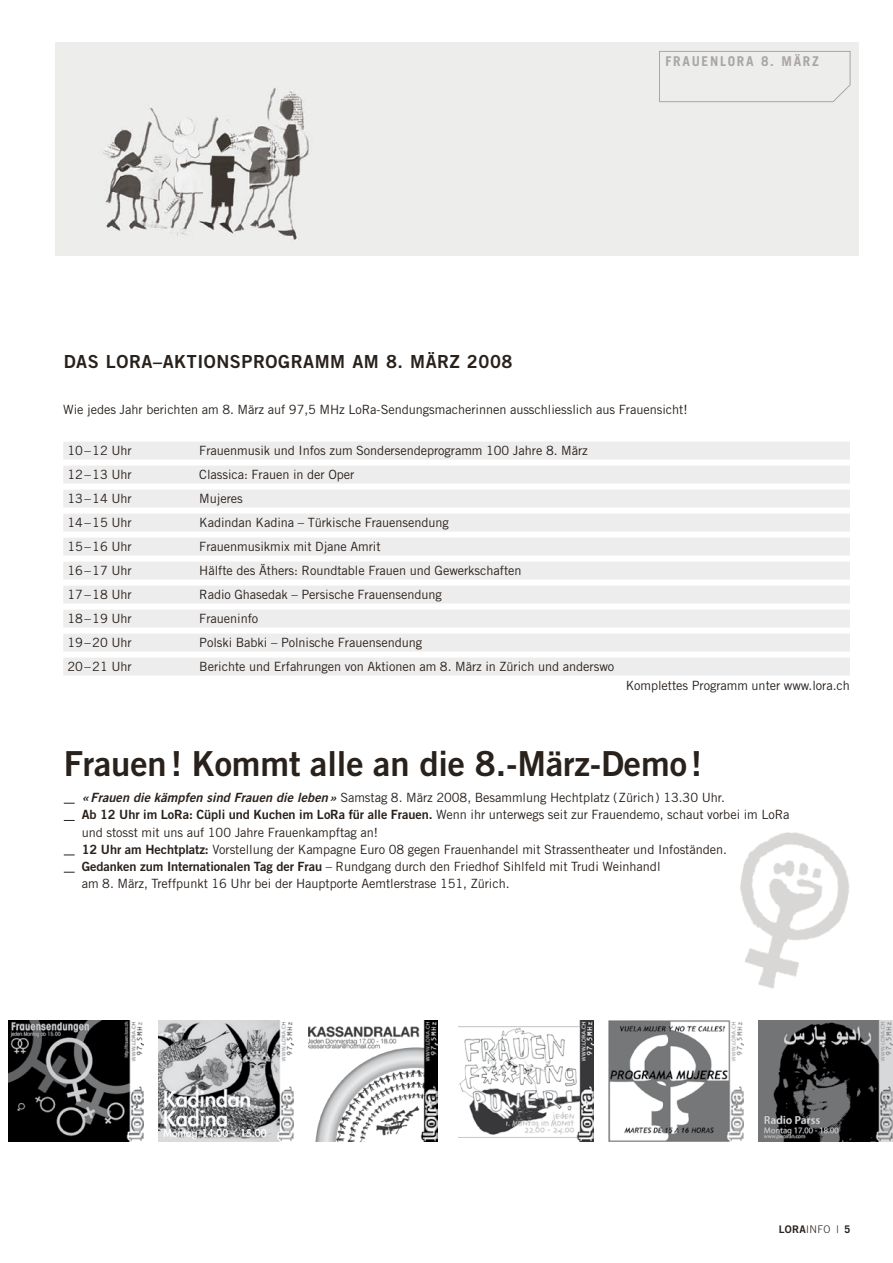
<style>
.page{position:relative;width:893px;height:1263px;background:#fff}
.page>*{position:absolute;margin:0;border:0;box-sizing:border-box;transform-origin:0 0}
.t1{font:34.5px "Trade Gothic LT Bold Two";letter-spacing:-.005em;color:#28211c}
.t2{font:18px "Trade Gothic LT Bold Two";letter-spacing:.03em;color:#28211c}
.t3{font:700 13.5px "Trade Gothic LT";letter-spacing:.125em;color:#a9a6a4}
.t4{font:12.75px/17.2px "Trade Gothic LT";letter-spacing:-.005em;color:#28211c}
.t5{font:10.5px "Trade Gothic LT Bold Two";color:#28211c}
.s1{font-family:"Trade Gothic LT Bold Two";font-style:italic}
.s2{font-family:"Trade Gothic LT Bold Two"}
.s3{font-family:"Trade Gothic LT";font-weight:300}
.s4{font-family:"Trade Gothic LT"}
.s5{font-family:"Trade Gothic LT";font-weight:700}
</style>
<div class="page">
<img style="left:740px;top:832px;width:109px;height:156px">
<div style="left:63px;top:442px;width:787px;height:18px;background:#eeeded"></div>
<div style="left:63px;top:466px;width:787px;height:18px;background:#eeeded"></div>
<div style="left:63px;top:490px;width:787px;height:18px;background:#eeeded"></div>
<div style="left:63px;top:514px;width:787px;height:18px;background:#eeeded"></div>
<div style="left:63px;top:538px;width:787px;height:18px;background:#eeeded"></div>
<div style="left:63px;top:562px;width:787px;height:18px;background:#eeeded"></div>
<div style="left:63px;top:586px;width:787px;height:18px;background:#eeeded"></div>
<div style="left:63px;top:610px;width:787px;height:18px;background:#eeeded"></div>
<div style="left:63px;top:634px;width:787px;height:18px;background:#eeeded"></div>
<div style="left:63px;top:658px;width:787px;height:18px;background:#eeeded"></div>
<img style="left:9px;top:1020px;width:135px;height:122px">
<div style="left:608px;top:1020px;width:138px;height:122px;background:linear-gradient(to bottom,#fff,#fff)"></div>
<img style="left:608px;top:1020px;width:135px;height:122px">
<img style="left:159px;top:1020px;width:134px;height:122px">
<img style="left:309px;top:1020px;width:129px;height:122px">
<img style="left:758px;top:1020px;width:135px;height:122px">
<div style="left:458px;top:1020px;width:138px;height:122px;background:linear-gradient(to bottom,#fff,#fff)"></div>
<img style="left:458px;top:1020px;width:135px;height:122px">
<div style="left:55px;top:43px;width:804px;height:212px;background:#ededec"></div>
<div style="left:659px;top:51px;width:192px;height:51px;background:#ededec"></div>
<p class="t3" style="left:666px;top:53px;width:155px">FRAUENLORA 8. MÄRZ</p>
<h2 class="t2" style="left:64px;top:350px;width:55px">DAS LORA</h2>
<h2 class="t2" style="left:153px;top:350px;width:361px">–AKTIONSPROGRAMM AM 8. MÄRZ 2008</h2>
<p class="t4" style="left:63px;top:401px;width:626px">Wie jedes Jahr berichten am 8. März auf 97,5 MHz LoRa-Sendungsmacherinnen ausschliesslich aus Frauensicht!</p>
<p class="t4" style="left:67px;top:442px;width:66px">10–12 Uhr</p>
<p class="t4" style="left:199px;top:442px;width:390px">Frauenmusik und I nfos zum Sondersendeprogramm 100 Jahre 8. März</p>
<p class="t4" style="left:67px;top:466px;width:103px">12–13 Uhr C</p>
<p class="t4" style="left:207px;top:466px;width:149px">lassica: Frauen in der Oper</p>
<p class="t4" style="left:67px;top:490px;width:66px">13–14 Uhr</p>
<p class="t4" style="left:199px;top:490px;width:45px">Mujeres</p>
<p class="t4" style="left:67px;top:514px;width:66px">14–15 Uhr</p>
<p class="t4" style="left:199px;top:514px;width:251px">Kadindan Kadina – Türkische Frauensendung</p>
<p class="t4" style="left:67px;top:538px;width:103px">15–16 Uhr F</p>
<p class="t4" style="left:206px;top:538px;width:176px">rauenmusikmix mit Djane Amrit</p>
<p class="t4" style="left:67px;top:562px;width:103px">16–17 Uhr H</p>
<p class="t4" style="left:208px;top:562px;width:315px">älfte des Äthers: Roundtable Frauen und Gewerkschaften</p>
<p class="t4" style="left:67px;top:586px;width:103px">17–18 Uhr R</p>
<p class="t4" style="left:208px;top:586px;width:236px">adio Ghasedak – Persische Frauensendung</p>
<p class="t4" style="left:67px;top:610px;width:103px">18–19 Uhr F</p>
<p class="t4" style="left:206px;top:610px;width:53px">raueninfo</p>
<p class="t4" style="left:67px;top:634px;width:66px">19–20 Uhr</p>
<p class="t4" style="left:199px;top:634px;width:224px">Polski Babki – Polnische Frauensendung</p>
<p class="t4" style="left:67px;top:658px;width:103px">20–21 Uhr B</p>
<p class="t4" style="left:208px;top:658px;width:408px">erichte und Erfahrungen von Aktionen am 8. März in Zürich und anderswo</p>
<p class="t4" style="left:626px;top:677px;width:226px">Komplettes Programm unter www.lora.ch</p>
<h1 class="t1" style="left:64px;top:743px;width:640px">Frauen! Kommt alle an die 8.-März-Demo!</h1>
<p class="t4" style="left:82px;top:789px;width:709px"><span class="s1">«Frauen die kämpfen sind Frauen die leben»</span> Samstag 8. März 2008, Besammlung H echtplatz (Zürich) 13.30 U hr.<br><span class="s2">Ab 12 Uhr im LoRa: Cüpli und Kuchen im LoRa für alle Frauen.</span> Wenn ihr unterwegs seit zur Frauendemo, schaut vorbei im LoRa und stosst mit uns auf 100 Jahre Frauenkampftag an!<br><span class="s2">12 Uhr am Hechtplatz:</span> Vorstellung der Kampagne E uro 08 gegen Frauenhandel mit Strassentheater und I nfoständen.<br><span class="s2">Gedanken zum Internationalen Tag der Frau</span> – R undgang durch den Friedhof Sihlfeld mit Trudi Weinhandl<br>am 8. März, Treffpunkt 16 U hr bei der Hauptporte Aemtlerstrase 151, Zürich.</p>
<p class="t5" style="left:779px;top:1223px;width:73px">lora<span class="s3">info</span> <span class="s4">|</span> <span class="s5">5</span></p>
</div>
